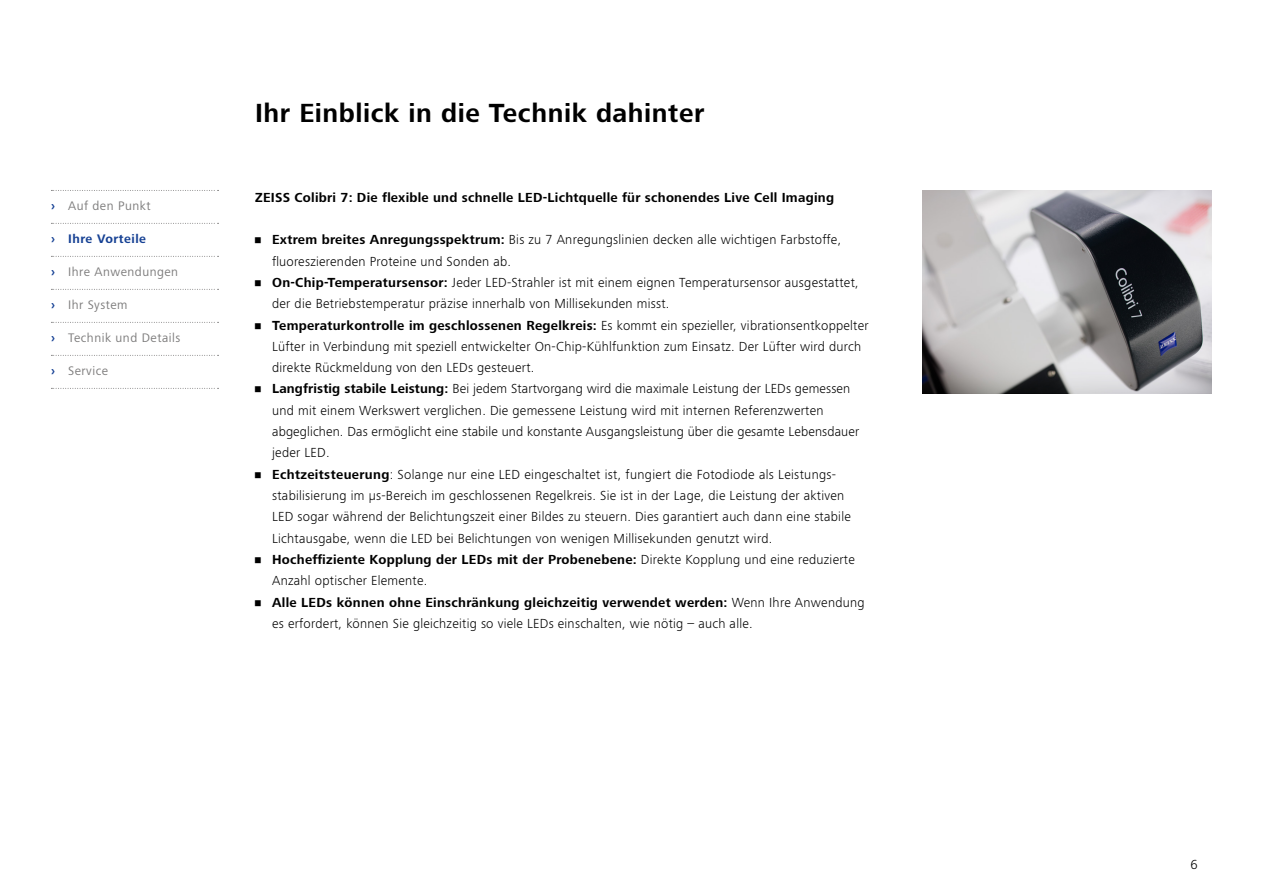
<style>
.page{position:relative;width:1263px;height:893px;background:#fff}
.page>*{position:absolute;margin:0;border:0;box-sizing:border-box;transform-origin:0 0}
.t1{font:700 27px "ZEISS Frutiger Next W1 G";letter-spacing:.02em;color:#000}
.t2{font:300 13.5px/21.3px "ZEISS Frutiger Next W1 G";letter-spacing:.02em;color:#000}
.t3{font:700 13.5px "ZEISS Frutiger Next W1 G";letter-spacing:.02em;color:#000}
.t4{font:12.75px "ZEISS Frutiger Next W1 G";letter-spacing:.04em;color:#7c7b7b}
.t5{font:700 12.75px "ZEISS Frutiger Next W1 G";letter-spacing:.04em;color:#164194}
.s1{font-weight:700;color:#164194}
.s2{font-weight:700}
</style>
<div class="page">
<img style="left:923px;top:190px;width:289px;height:203px">
<svg style="left:51px;top:190px;width:168px;height:1px"></svg>
<svg style="left:51px;top:223px;width:168px;height:1px"></svg>
<svg style="left:51px;top:256px;width:168px;height:1px"></svg>
<svg style="left:51px;top:289px;width:168px;height:1px"></svg>
<svg style="left:51px;top:322px;width:168px;height:1px"></svg>
<svg style="left:51px;top:355px;width:168px;height:1px"></svg>
<svg style="left:51px;top:388px;width:168px;height:1px"></svg>
<p class="t4" style="left:51px;top:197px;width:101px"><span class="s1">›</span> Auf den Punkt</p>
<p class="t5" style="left:51px;top:230px;width:97px">› Ihre Vorteile</p>
<p class="t4" style="left:51px;top:263px;width:129px"><span class="s1">›</span> Ihre Anwendungen</p>
<p class="t4" style="left:51px;top:296px;width:78px"><span class="s1">›</span> Ihr System</p>
<p class="t4" style="left:51px;top:329px;width:131px"><span class="s1">›</span> Technik und Details</p>
<p class="t4" style="left:51px;top:362px;width:59px"><span class="s1">›</span> Service</p>
<h1 class="t1" style="left:255px;top:93px;width:451px">Ihr Einblick in die Technik dahinter</h1>
<p class="t3" style="left:255px;top:188px;width:580px">ZEISS Colibri 7: Die flexible und schnelle LED-Lichtquelle für schonendes Live Cell Imaging</p>
<p class="t2" style="left:272px;top:228px;width:571px;text-indent:-17px">• <span class="s2">Extrem breites Anregungsspektrum:</span> Bis zu 7 Anregungslinien decken alle wichtigen Farbstoffe, fluoreszierenden Proteine und Sonden ab.</p>
<p class="t2" style="left:272px;top:271px;width:588px;text-indent:-17px">• <span class="s2">On-Chip-Temperatursensor:</span> Jeder LED-Strahler ist mit einem eignen Temperatursensor ausgestattet, der die Betriebstemperatur präzise innerhalb von Millisekunden misst.</p>
<p class="t2" style="left:272px;top:314px;width:598px;text-indent:-17px">• <span class="s2">Temperaturkontrolle im geschlossenen Regelkreis:</span> Es kommt ein spezieller, vibrationsentkoppelter<br>Lüfter in Verbindung mit speziell entwickelter On-Chip-Kühlfunktion zum Einsatz. Der Lüfter wird durch direkte Rückmeldung von den LEDs gesteuert.</p>
<p class="t2" style="left:272px;top:378px;width:589px;text-indent:-17px">• <span class="s2">Langfristig stabile Leistung:</span> Bei jedem Startvorgang wird die maximale Leistung der LEDs gemessen und mit einem Werkswert verglichen. Die gemessene Leistung wird mit internen Referenzwerten abgeglichen. Das ermöglicht eine stabile und konstante Ausgangsleistung über die gesamte Lebensdauer jeder LED.</p>
<p class="t2" style="left:272px;top:463px;width:580px;text-indent:-17px">• <span class="s2">Echtzeitsteuerung</span>: Solange nur eine LED eingeschaltet ist, fungiert die Fotodiode als Leistungs&shy;stabilisierung im µs-Bereich im geschlossenen Regelkreis. Sie ist in der Lage, die Leistung der aktiven LED sogar während der Belichtungszeit einer Bildes zu steuern. Dies garantiert auch dann eine stabile Lichtausgabe, wenn die LED bei Belichtungen von wenigen Millisekunden genutzt wird.</p>
<p class="t2" style="left:272px;top:548px;width:584px;text-indent:-17px">• <span class="s2">Hocheffiziente Kopplung der LEDs mit der Probenebene:</span> Direkte Kopplung und eine reduzierte<br>Anzahl optischer Elemente.</p>
<p class="t2" style="left:272px;top:591px;width:594px;text-indent:-17px">• <span class="s2">Alle LEDs können ohne Einschränkung gleichzeitig verwendet werden:</span> Wenn Ihre Anwendung es erfordert, können Sie gleichzeitig so viele LEDs einschalten, wie nötig – auch alle.</p>
<p class="t2" style="left:1190px;top:853px;width:9px">6</p>
</div>
